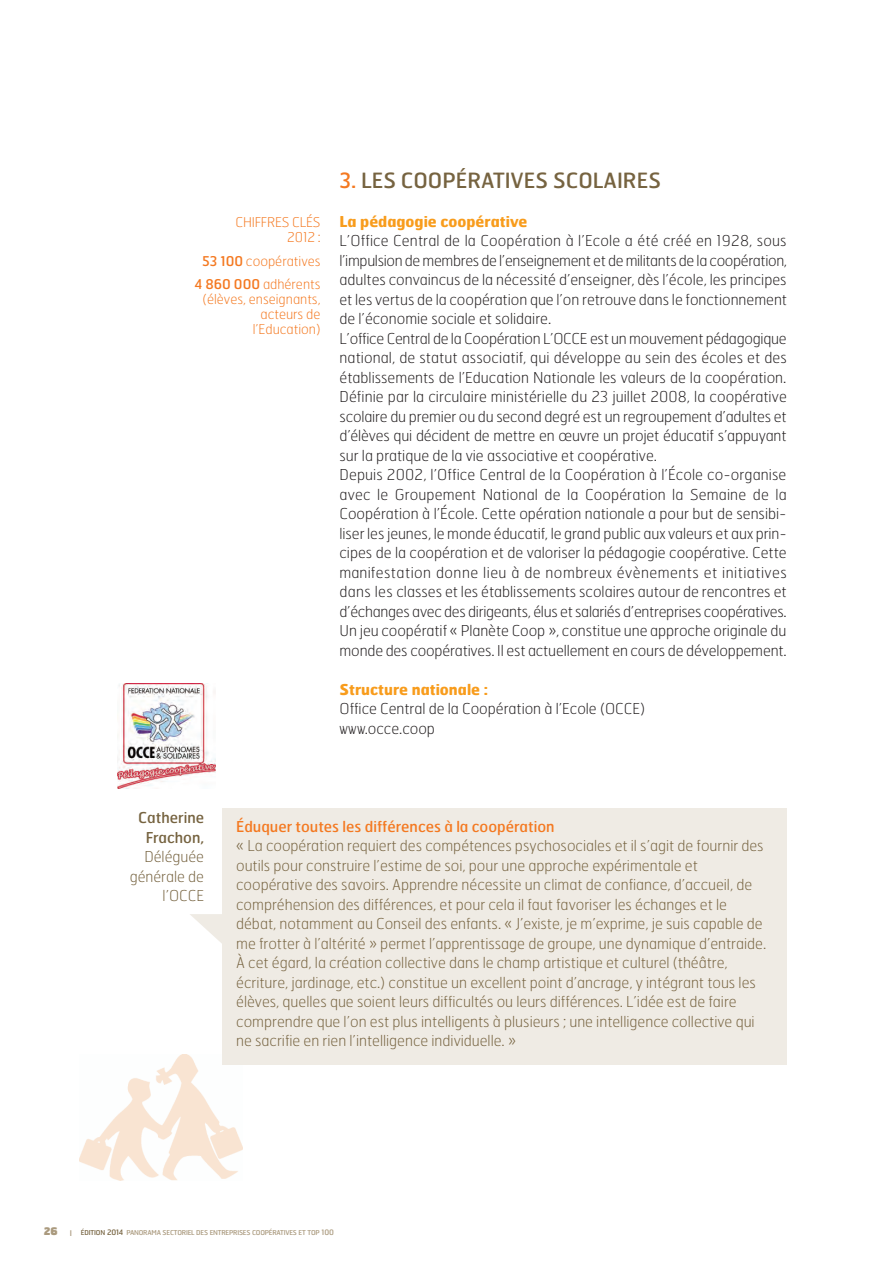
<style>
.page{position:relative;width:893px;height:1263px;background:#fff}
.page>*{position:absolute;margin:0;border:0;box-sizing:border-box;transform-origin:0 0}
.t1{font:21px "Hermes";color:#766340}
.t2{font:100 15px/19.5px "Hermes";color:#231f20}
.t3{font:100 15px/19.5px "Hermes";color:#766340}
.t4{font:700 15px "Hermes";color:#f89c1c}
.t5{font:15px "Hermes";color:#f47921}
.t6{font:15px/19.5px "Hermes";color:#766340;text-align:center}
.t7{font:100 13.5px/15px "Hermes";color:#f47921;text-align:right}
.t8{font:6.75px "Hermes";letter-spacing:-.035em;color:#aa9a7e}
.s1{font-weight:400}
.s2{color:#f47921}
.s3{font-weight:900;font-size:10.5px}
.s4{font-size:7.8px}
.s5{color:#766340}
.s6{font-size:7.5px;color:#766340}
.s7{font-size:7.5px}
</style>
<div class="page">
<img style="left:80px;top:1054px;width:162px;height:127px">
<div style="left:222px;top:808px;width:565px;height:257px;background:#efebe4"></div>
<svg style="left:190px;top:914px;width:32px;height:29px"></svg>
<img style="left:117px;top:683px;width:98px;height:106px">
<p class="t7" style="left:236px;top:215px;width:86px">CHIFFRES CLÉS<br>2012 :</p>
<p class="t7" style="left:194px;top:249px;width:128px;line-height:23.5px;text-align:center"><span class="s1">53 100</span> coopératives<br><span class="s1">4 860 000</span> adhérents</p>
<p class="t7" style="left:203px;top:292px;width:119px">(élèves, enseignants, acteurs de l’Education)</p>
<h1 class="t1" style="left:339px;top:168px;width:323px"><span class="s2">3.</span> LES COOPÉRATIVES SCOLAIRES</h1>
<p class="t4" style="left:339px;top:213px;width:189px">La pédagogie coopérative</p>
<p class="t2" style="left:339px;top:231px;width:449px">L’Office Central de la Coopération à l’Ecole a été créé en 1928, sous l’impulsion de membres de l’enseignement et de militants de la coopération, adultes convaincus de la nécessité d’enseigner, dès l’école, les principes et les vertus de la coopération que l’on retrouve dans le fonctionnement de l’économie sociale et solidaire.<br>L’office Central de la Coopération L’OCCE est un mouvement pédagogique national, de statut associatif, qui développe au sein des écoles et des établissements de l’Education Nationale les valeurs de la coopération.<br>Définie par la circulaire ministérielle du 23 juillet 2008, la coopérative scolaire du premier ou du second degré est un regroupement d’adultes et d’élèves qui décident de mettre en œuvre un projet éducatif s’appuyant sur la pratique de la vie associative et coopérative.<br>Depuis 2002, l’Office Central de la Coopération à l’École co-organise avec le Groupement National de la Coopération la Semaine de la Coopération à l’École. Cette opération nationale a pour but de sensibi&shy;liser les jeunes, le monde éducatif, le grand public aux valeurs et aux prin&shy;cipes de la coopération et de valoriser la pédagogie coopérative. Cette manifestation donne lieu à de nombreux évènements et initiatives dans les classes et les établissements scolaires autour de rencontres et d’échanges avec des dirigeants, élus et salariés d’entreprises coopératives.<br>Un jeu coopératif « Planète Coop », constitue une approche originale du monde des coopératives. Il est actuellement en cours de développement.</p>
<p class="t4" style="left:339px;top:681px;width:150px">Structure nationale :</p>
<p class="t2" style="left:339px;top:699px;width:307px">Office Central de la Coopération à l’Ecole (OCCE) www.occe.coop</p>
<p class="t6" style="left:138px;top:808px;width:67px">Catherine<br>Frachon,</p>
<p class="t3" style="left:130px;top:847px;width:76px;text-align:right">Déléguée générale de l’OCCE</p>
<p class="t5" style="left:236px;top:818px;width:320px">Éduquer toutes les différences à la coopération</p>
<p class="t3" style="left:236px;top:836px;width:531px">« La coopération requiert des compétences psychosociales et il s’agit de fournir des outils pour construire l’estime de soi, pour une approche expérimentale et coopérative des savoirs. Apprendre nécessite un climat de confiance, d’accueil, de compréhension des différences, et pour cela il faut favoriser les échanges et le débat, notamment au Conseil des enfants. « J’existe, je m’exprime, je suis capable de me frotter à l’altérité » permet l’apprentissage de groupe, une dynamique d’entraide.<br>À cet égard, la création collective dans le champ artistique et culturel (théâtre, écriture, jardinage, etc.) constitue un excellent point d’ancrage, y intégrant tous les élèves, quelles que soient leurs difficultés ou leurs différences. L’idée est de faire comprendre que l’on est plus intelligents à plusieurs ; une intelligence collective qui ne sacrifie en rien l’intelligence individuelle. »</p>
<p class="t8" style="left:44px;top:1228px;width:292px"><span class="s3">26</span> <span class="s4">I</span> <span class="s5">ÉDITION</span> <span class="s6">2014</span> PANORAMA SECTORIEL DES ENTREPRISES COOPÉRATIVES ET TOP <span class="s7">100</span></p>
</div>
